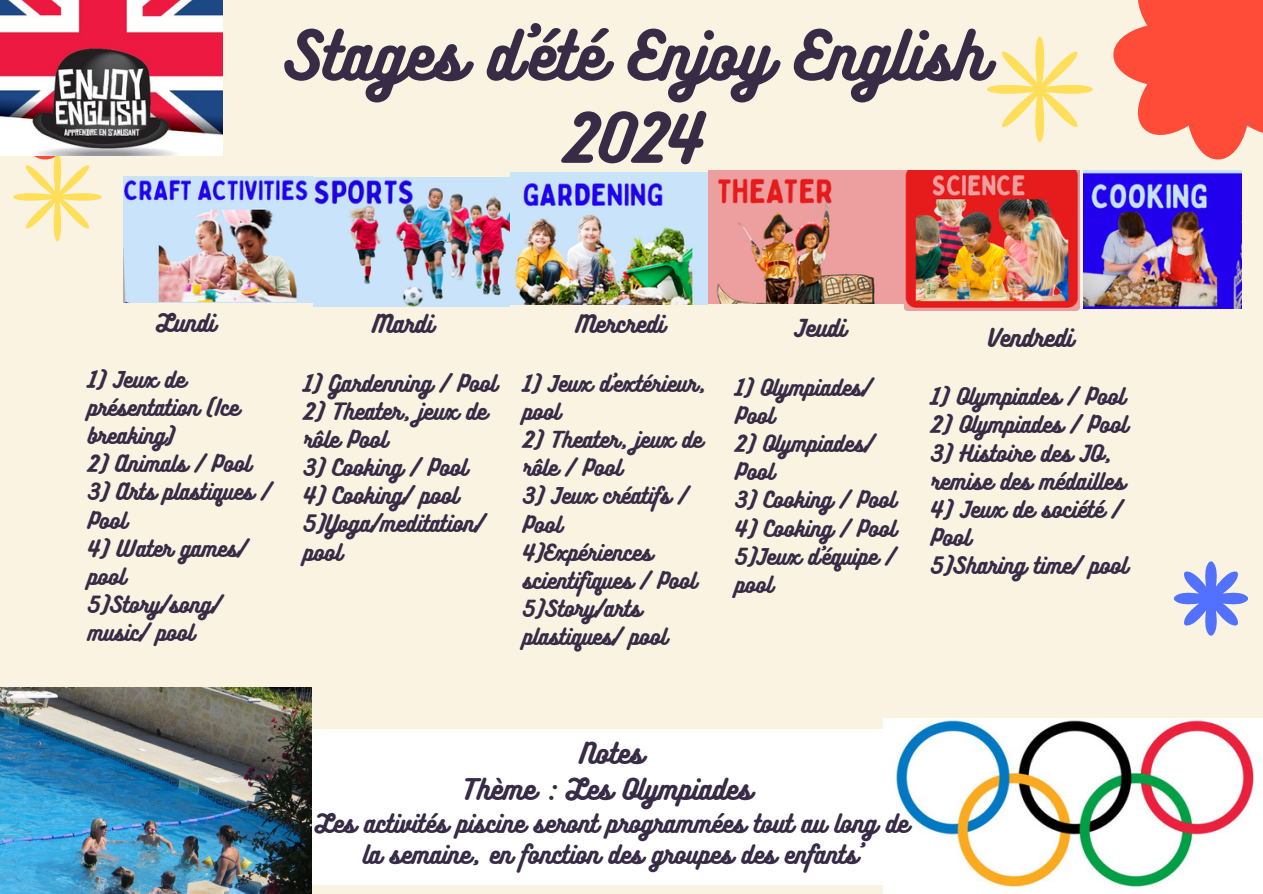
<style>
.page{position:relative;width:1263px;height:894px;background:#fff}
.page>*{position:absolute;margin:0;border:0;box-sizing:border-box;transform-origin:0 0}
.t1{font:60.15px/82.5px "Bukhari Script";color:#372b46;text-align:center}
.t2{font:25.8px/36px "Bukhari Script";color:#372b46;text-align:center}
.t3{font:22.8px/31.5px "Bukhari Script";color:#372b46;text-align:center}
.t4{font:22.2px "Bukhari Script";color:#372b46}
.t5{font:21.9px "Bukhari Script";color:#372b46}
.t6{font:21.75px "Bukhari Script";color:#372b46}
.t7{font:20.7px/28.2px "Bukhari Script";color:#372b46}
.t8{font:20.4px/28.2px "Bukhari Script";color:#372b46}
.t9{font:20.25px/28.2px "Bukhari Script";color:#372b46}
</style>
<div class="page">
<div style="left:0;top:0;width:1263px;height:893px;background:#faf3e2"></div>
<div style="left:291px;top:729px;width:680px;height:156px;background:#fff"></div>
<svg style="left:987px;top:0;width:276px;height:171px"></svg>
<svg style="left:0;top:155px;width:161px;height:87px"></svg>
<svg style="left:1174px;top:561px;width:74px;height:74px"></svg>
<img style="left:0;top:0;width:223px;height:155px">
<img style="left:0;top:687px;width:312px;height:206px">
<img style="left:1083px;top:170px;width:158px;height:139px">
<img style="left:905px;top:170px;width:174px;height:141px">
<img style="left:511px;top:172px;width:197px;height:133px">
<img style="left:708px;top:170px;width:196px;height:133px">
<img style="left:883px;top:718px;width:380px;height:175px">
<img style="left:123px;top:177px;width:189px;height:126px">
<img style="left:313px;top:177px;width:196px;height:129px">
<p class="t1" style="left:282px;top:11px;width:706px">Stages d’été Enjoy English<br>2024</p>
<p class="t5" style="left:156px;top:308px;width:60px">Lundi</p>
<p class="t8" style="left:88px;top:364px;width:153px">1) Jeux de présentation (Ice breaking)</p>
<h2 class="t8" style="left:88px;top:448px;width:164px">2) Animals / Pool</h2>
<p class="t8" style="left:88px;top:476px;width:184px">3) Arts plastiques /<br>Pool</p>
<p class="t8" style="left:88px;top:533px;width:161px">4) Water games/ pool</p>
<p class="t8" style="left:88px;top:589px;width:135px">5)Story/song/ music/ pool</p>
<p class="t4" style="left:373px;top:309px;width:62px">Mardi</p>
<h2 class="t7" style="left:304px;top:368px;width:195px">1) Gardenning / Pool</h2>
<h2 class="t7" style="left:304px;top:396px;width:185px">2) Theater, jeux de rôle Pool</h2>
<h2 class="t7" style="left:304px;top:452px;width:165px">3) Cooking / Pool</h2>
<h2 class="t7" style="left:304px;top:480px;width:182px">4) Cooking/ pool<br>5)Yoga/meditation/ pool</h2>
<h2 class="t6" style="left:576px;top:310px;width:90px">Mercredi</h2>
<h2 class="t9" style="left:523px;top:368px;width:185px">1) Jeux d’extérieur, pool</h2>
<p class="t9" style="left:523px;top:424px;width:181px">2) Theater, jeux de rôle / Pool</p>
<p class="t9" style="left:523px;top:480px;width:166px">3) Jeux créatifs /<br>Pool</p>
<p class="t9" style="left:523px;top:537px;width:175px">4)Expériences scientifiques / Pool</p>
<p class="t9" style="left:523px;top:593px;width:145px">5)Story/arts plastiques/ pool</p>
<p class="t6" style="left:795px;top:314px;width:52px">Jeudi</p>
<h2 class="t9" style="left:735px;top:372px;width:137px">1) Olympiades/<br>Pool</h2>
<p class="t9" style="left:735px;top:428px;width:140px">2) Olympiades/<br>Pool</p>
<p class="t9" style="left:735px;top:484px;width:162px">3) Cooking / Pool</p>
<p class="t9" style="left:735px;top:513px;width:162px">4) Cooking / Pool</p>
<p class="t9" style="left:735px;top:541px;width:161px">5)Jeux d’équipe / pool</p>
<p class="t4" style="left:988px;top:323px;width:87px">Vendredi</p>
<h2 class="t7" style="left:931px;top:381px;width:195px">1) Olympiades / Pool</h2>
<h2 class="t7" style="left:931px;top:409px;width:198px">2) Olympiades / Pool</h2>
<h2 class="t7" style="left:931px;top:437px;width:195px">3) Histoire des JO, remise des médailles</h2>
<h2 class="t7" style="left:931px;top:494px;width:198px">4) Jeux de société /<br>Pool<br>5)Sharing time/ pool</h2>
<p class="t2" style="left:462px;top:733px;width:291px">Notes<br>Thème : Les Olympiades</p>
<p class="t3" style="left:315px;top:805px;width:596px">Les activités piscine seront programmées tout au long de la semaine, en fonction des groupes des enfants’</p>
</div>
